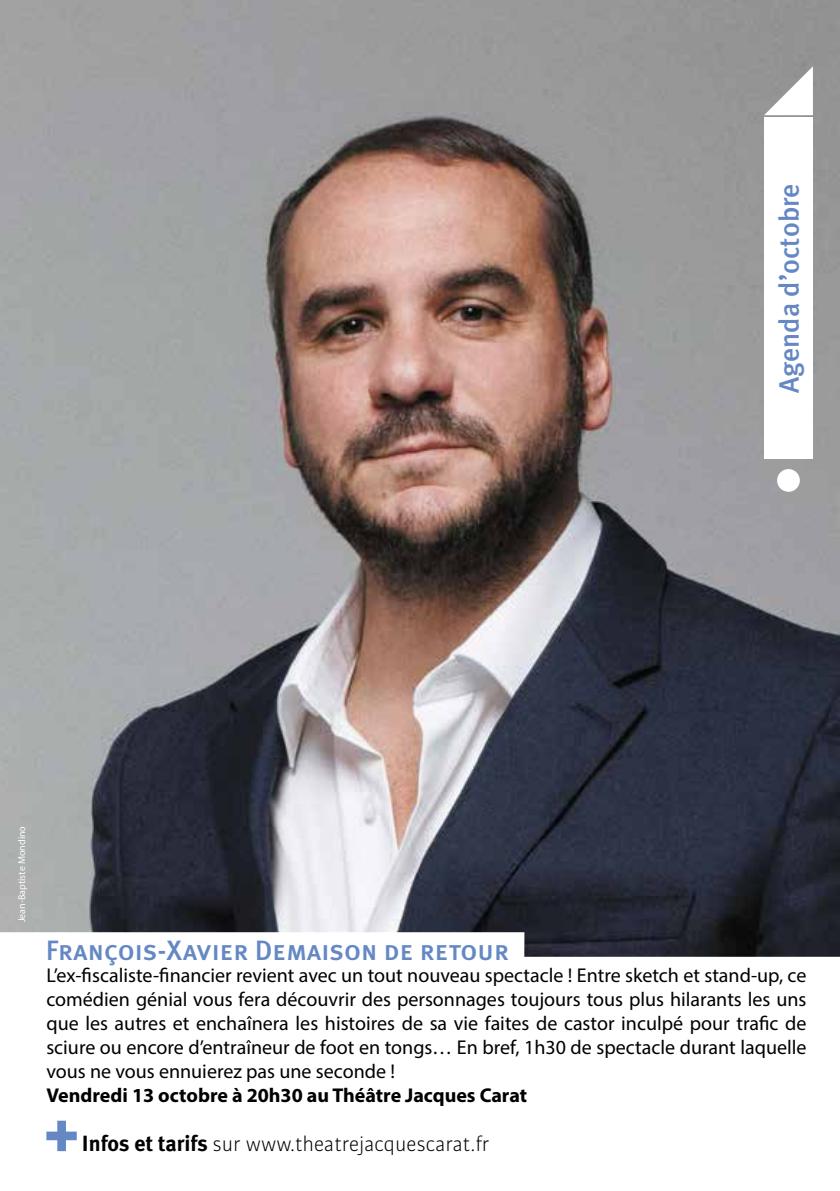
<style>
.page{position:relative;width:840px;height:1191px;background:#fff}
.page>*{position:absolute;margin:0;border:0;box-sizing:border-box;transform-origin:0 0}
.t1{font:28px "Meta Plus Medium Caps";color:#6588c5}
.t2{font:500 28px "Meta Plus";color:#6588c5}
.t3{font:300 22px "Bulo";color:#000}
.t4{font:20px/24px "Myriad Pro";color:#000;text-align:justify}
.t5{font:700 20px "Myriad Pro";color:#000}
.t6{font:10px "Myriad Pro";color:#fff}
.s1{font-family:"Meta Plus";font-weight:700}
</style>
<div class="page">
<img style="left:0;top:0;width:839px;height:932px">
<hr style="left:0;top:0;width:1px;height:243px;background:#005992">
<svg style="left:0;top:932px;width:839px;height:220px"></svg>
<svg style="left:763px;top:66px;width:49px;height:49px"></svg>
<div style="left:763px;top:117px;width:49px;height:342px;background:#fff"></div>
<div style="left:776px;top:469px;width:23px;height:23px;background:#fff;border-radius:50%"></div>
<svg style="left:46px;top:1120px;width:31px;height:31px"></svg>
<h1 class="t2" style="left:772px;top:393px;width:211px;rotate:-90deg">Agenda d’octobre</h1>
<p class="t6" style="left:16px;top:922px;width:98px;rotate:-90deg">Jean-Baptiste Mondino</p>
<h1 class="t1" style="left:46px;top:933px;width:464px">François-Xavier Demaison de retour</h1>
<p class="t4" style="left:46px;top:963px;width:761px">L’ex-fiscaliste-financier revient avec un tout nouveau spectacle ! Entre sketch et stand-up, ce comédien génial vous fera découvrir des personnages toujours tous plus hilarants les uns que les autres et enchaînera les histoires de sa vie faites de castor inculpé pour trafic de sciure ou encore d’entraîneur de foot en tongs… En bref, 1h30 de spectacle durant laquelle vous ne vous ennuierez pas une seconde !</p>
<p class="t5" style="left:46px;top:1082px;width:482px">Vendredi 13 octobre à 20h30 au Théâtre Jacques Carat</p>
<p class="t3" style="left:82px;top:1130px;width:408px"><span class="s1">Infos et tarifs</span> sur www.theatrejacquescarat.fr</p>
</div>
